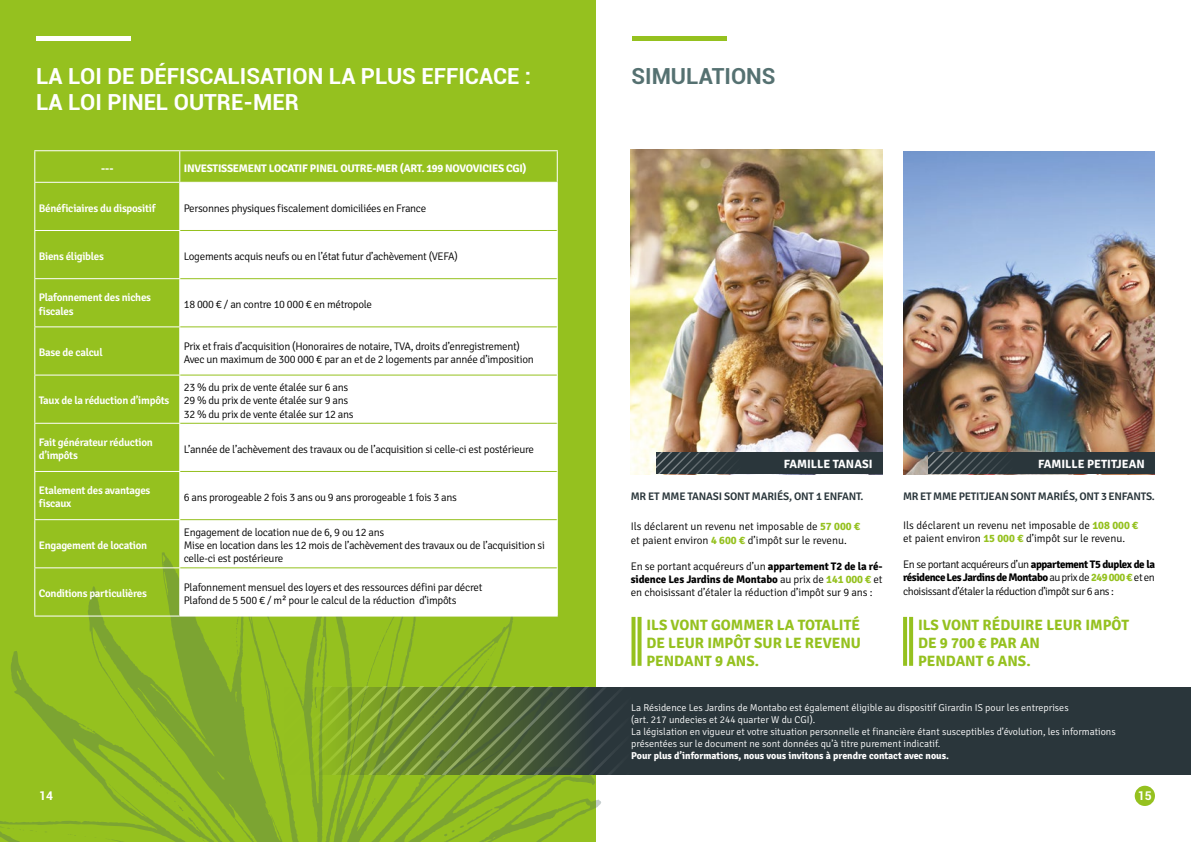
<style>
.page{position:relative;width:1191px;height:842px;background:#fff}
.page>*{position:absolute;margin:0;border:0;box-sizing:border-box;transform-origin:0 0}
.t1{font:700 22.1px/26.6px "Roboto";color:#fff}
.t2{font:700 22.1px "Roboto";color:#557171}
.t3{font:700 15px/18px "Signika";color:#95c11f;text-align:justify}
.t4{font:700 12px "Signika";color:#fff}
.t5{font:700 12px "Roboto";color:#fff}
.t6{font:300 11px/13.2px "Signika";letter-spacing:-.025em;color:#000}
.t7{font:600 11px/13.2px "Signika";letter-spacing:-.025em;color:#fff}
.t8{font:300 11px/13.2px "Signika";color:#000}
.t9{font:600 11px "Signika";letter-spacing:-.02em;color:#2a363b}
.t10{font:700 11px "Signika";letter-spacing:-.025em;color:#fff}
.t11{font:300 10px/12px "Signika";color:#fff}
.t12{font:700 10px "Signika";color:#fff}
.s1{font-weight:700;color:#95c11f}
.s2{font-weight:700}
</style>
<div class="page">
<img style="left:630px;top:149px;width:252px;height:325px">
<img style="left:903px;top:151px;width:252px;height:323px">
<div style="left:0;top:0;width:595px;height:842px;background:#95c11f"></div>
<hr style="left:36px;top:36px;width:95px;height:4px;background:#fff">
<svg style="left:0;top:548px;width:601px;height:294px"></svg>
<svg style="left:35px;top:151px;width:522px;height:31px"></svg>
<div style="left:180px;top:183px;width:377px;height:432px;background:#fff"></div>
<hr style="left:179px;top:151px;width:1px;height:31px;background:#fff">
<hr style="left:34px;top:183px;width:1px;height:47px;background:#fff">
<hr style="left:34px;top:230px;width:146px;height:1px;background:#fff">
<hr style="left:34px;top:231px;width:1px;height:47px;background:#fff">
<hr style="left:34px;top:278px;width:146px;height:1px;background:#fff">
<hr style="left:34px;top:279px;width:1px;height:47px;background:#fff">
<hr style="left:34px;top:326px;width:146px;height:1px;background:#fff">
<hr style="left:34px;top:327px;width:1px;height:48px;background:#fff">
<hr style="left:34px;top:375px;width:146px;height:1px;background:#fff">
<hr style="left:34px;top:376px;width:1px;height:47px;background:#fff">
<hr style="left:34px;top:423px;width:146px;height:1px;background:#fff">
<hr style="left:34px;top:424px;width:1px;height:47px;background:#fff">
<hr style="left:34px;top:471px;width:146px;height:1px;background:#fff">
<hr style="left:34px;top:472px;width:1px;height:47px;background:#fff">
<hr style="left:34px;top:519px;width:146px;height:1px;background:#fff">
<hr style="left:34px;top:520px;width:1px;height:47px;background:#fff">
<hr style="left:34px;top:567px;width:146px;height:1px;background:#fff">
<hr style="left:34px;top:568px;width:1px;height:47px;background:#fff">
<hr style="left:34px;top:615px;width:146px;height:1px;background:#fff">
<hr style="left:34px;top:150px;width:146px;height:1px;background:#fff">
<hr style="left:34px;top:151px;width:1px;height:31px;background:#fff">
<hr style="left:180px;top:150px;width:378px;height:1px;background:#fff">
<hr style="left:557px;top:151px;width:1px;height:31px;background:#fff">
<hr style="left:34px;top:182px;width:146px;height:1px;background:#fff">
<hr style="left:180px;top:182px;width:378px;height:1px;background:#fff">
<hr style="left:179px;top:183px;width:1px;height:47px;background:#fff">
<hr style="left:557px;top:183px;width:1px;height:47px;background:#fff">
<hr style="left:179px;top:231px;width:1px;height:47px;background:#fff">
<hr style="left:557px;top:230px;width:1px;height:49px;background:#fff">
<hr style="left:179px;top:279px;width:1px;height:47px;background:#fff">
<hr style="left:557px;top:279px;width:1px;height:48px;background:#fff">
<hr style="left:179px;top:327px;width:1px;height:48px;background:#fff">
<hr style="left:557px;top:327px;width:1px;height:48px;background:#fff">
<hr style="left:179px;top:376px;width:1px;height:47px;background:#fff">
<hr style="left:557px;top:375px;width:1px;height:48px;background:#fff">
<hr style="left:179px;top:424px;width:1px;height:47px;background:#fff">
<hr style="left:557px;top:423px;width:1px;height:48px;background:#fff">
<hr style="left:179px;top:472px;width:1px;height:47px;background:#fff">
<hr style="left:557px;top:471px;width:1px;height:49px;background:#fff">
<hr style="left:179px;top:520px;width:1px;height:47px;background:#fff">
<hr style="left:557px;top:520px;width:1px;height:48px;background:#fff">
<hr style="left:179px;top:568px;width:1px;height:47px;background:#fff">
<hr style="left:557px;top:568px;width:1px;height:47px;background:#fff">
<hr style="left:180px;top:615px;width:378px;height:1px;background:#fff">
<hr style="left:180px;top:230px;width:377px;height:1px;background:#95c11f">
<hr style="left:180px;top:278px;width:377px;height:1px;background:#95c11f">
<hr style="left:180px;top:326px;width:377px;height:1px;background:#95c11f">
<hr style="left:180px;top:375px;width:377px;height:1px;background:#95c11f">
<hr style="left:180px;top:423px;width:377px;height:1px;background:#95c11f">
<hr style="left:180px;top:471px;width:377px;height:1px;background:#95c11f">
<hr style="left:180px;top:519px;width:377px;height:1px;background:#95c11f">
<hr style="left:180px;top:567px;width:377px;height:1px;background:#95c11f">
<hr style="left:631px;top:36px;width:95px;height:4px;background:#95c11f">
<svg style="left:631px;top:617px;width:4px;height:49px"></svg>
<svg style="left:903px;top:617px;width:4px;height:49px"></svg>
<svg style="left:637px;top:617px;width:4px;height:49px"></svg>
<svg style="left:909px;top:617px;width:4px;height:49px"></svg>
<div style="left:928px;top:452px;width:227px;height:22px;background:#2a363b"></div>
<svg style="left:928px;top:452px;width:77px;height:22px"></svg>
<div style="left:656px;top:452px;width:226px;height:22px;background:#2a363b"></div>
<svg style="left:656px;top:452px;width:76px;height:22px"></svg>
<div style="left:284px;top:687px;width:907px;height:87px;background:#2a363b"></div>
<svg style="left:284px;top:687px;width:331px;height:87px;background:#658135"></svg>
<div style="left:1134px;top:786px;width:21px;height:20px;background:#95c11f;border-radius:50%"></div>
<div style="left:36px;top:786px;width:20px;height:20px;background:#95c11f;border-radius:50%"></div>
<h1 class="t1" style="left:36px;top:62px;width:497px">LA LOI DE DÉFISCALISATION LA PLUS EFFICACE :<br>LA LOI PINEL OUTRE-MER</h1>
<p class="t10" style="left:101px;top:161px;width:14px">---</p>
<p class="t10" style="left:184px;top:161px;width:344px">INVESTISSEMENT LOCATIF PINEL OUTRE-MER (ART. 199 NOVOVICIES CGI)</p>
<p class="t7" style="left:39px;top:201px;width:118px">Bénéficiaires du dispositif</p>
<p class="t6" style="left:184px;top:201px;width:244px">Personnes physiques fiscalement domiciliées en France</p>
<p class="t7" style="left:39px;top:250px;width:67px">Biens éligibles</p>
<p class="t6" style="left:184px;top:250px;width:276px">Logements acquis neufs ou en l’état futur d’achèvement (VEFA)</p>
<p class="t7" style="left:39px;top:291px;width:114px">Plafonnement des niches fiscales</p>
<p class="t6" style="left:184px;top:298px;width:190px">18 000 € / an contre 10 000 € en métropole</p>
<p class="t7" style="left:39px;top:346px;width:65px">Base de calcul</p>
<p class="t6" style="left:184px;top:339px;width:351px">Prix et frais d’acquisition (Honoraires de notaire, TVA, droits d’enregistrement)<br>Avec un maximum de 300 000 € par an et de 2 logements par année d’imposition</p>
<p class="t7" style="left:39px;top:394px;width:132px">Taux de la réduction d’impôts</p>
<p class="t6" style="left:184px;top:381px;width:171px">23 % du prix de vente étalée sur 6 ans<br>29 % du prix de vente étalée sur 9 ans<br>32 % du prix de vente étalée sur 12 ans</p>
<p class="t7" style="left:39px;top:436px;width:116px">Fait générateur réduction d’impôts</p>
<p class="t6" style="left:184px;top:442px;width:352px">L’année de l’achèvement des travaux ou de l’acquisition si celle-ci est postérieure</p>
<p class="t7" style="left:39px;top:484px;width:113px">Etalement des avantages fiscaux</p>
<p class="t6" style="left:184px;top:491px;width:275px">6 ans prorogeable 2 fois 3 ans ou 9 ans prorogeable 1 fois 3 ans</p>
<p class="t7" style="left:39px;top:539px;width:110px">Engagement de location</p>
<p class="t6" style="left:184px;top:526px;width:362px">Engagement de location nue de 6, 9 ou 12 ans<br>Mise en location dans les 12 mois de l’achèvement des travaux ou de l’acquisition si celle-ci est postérieure</p>
<p class="t7" style="left:39px;top:587px;width:110px">Conditions particulières</p>
<p class="t6" style="left:184px;top:580px;width:300px">Plafonnement mensuel des loyers et des ressources défini par décret<br>Plafond de 5 500 € / m² pour le calcul de la réduction d’impôts</p>
<h1 class="t2" style="left:631px;top:60px;width:146px">SIMULATIONS</h1>
<p class="t4" style="left:783px;top:456px;width:90px">FAMILLE TANASI</p>
<p class="t4" style="left:1038px;top:456px;width:108px">FAMILLE PETITJEAN</p>
<p class="t9" style="left:630px;top:490px;width:234px">MR ET MME TANASI SONT MARIÉS, ONT 1 ENFANT.</p>
<p class="t8" style="left:630px;top:520px;width:231px">Ils déclarent un revenu net imposable de <span class="s1">57 000 € </span>et paient environ <span class="s1">4 600 €</span> d’impôt sur le revenu.</p>
<p class="t6" style="left:630px;top:560px;width:253px;text-align:justify">En se portant acquéreurs d’un <span class="s2">appartement T2 de la ré&shy;sidence Les Jardins de Montabo</span> au prix de <span class="s1">141 000 €</span> et en choisissant d’étaler la réduction d’impôt sur 9 ans :</p>
<p class="t9" style="left:903px;top:490px;width:253px">MR ET MME PETITJEAN SONT MARIÉS, ONT 3 ENFANTS.</p>
<p class="t8" style="left:903px;top:518px;width:237px">Ils déclarent un revenu net imposable de <span class="s1">108 000 € </span>et paient environ <span class="s1">15 000 €</span> d’impôt sur le revenu.</p>
<p class="t6" style="left:903px;top:558px;width:253px;text-align:justify">En se portant acquéreurs d’un <span class="s2">appartement T5 duplex de la résidence Les Jardins de Montabo</span> au prix de <span class="s1">249 000 €</span> et en choisissant d’étaler la réduction d’impôt sur 6 ans :</p>
<h2 class="t3" style="left:646px;top:616px;width:216px">ILS VONT GOMMER LA TOTALITÉ DE LEUR IMPÔT SUR LE REVENU PENDANT 9 ANS.</h2>
<h2 class="t3" style="left:918px;top:616px;width:212px;text-align:left">ILS VONT RÉDUIRE LEUR IMPÔT<br>DE 9 700 € PAR AN<br>PENDANT 6 ANS.</h2>
<p class="t11" style="left:631px;top:702px;width:486px">La Résidence Les Jardins de Montabo est également éligible au dispositif Girardin IS pour les entreprises<br>(art. 217 undecies et 244 quarter W du CGI).<br>La législation en vigueur et votre situation personnelle et financière étant susceptibles d’évolution, les informations présentées sur le document ne sont données qu’à titre purement indicatif.</p>
<p class="t12" style="left:631px;top:750px;width:319px">Pour plus d’informations, nous vous invitons à prendre contact avec nous.</p>
<p class="t5" style="left:39px;top:788px;width:15px">14</p>
<p class="t5" style="left:1138px;top:788px;width:15px">15</p>
</div>
